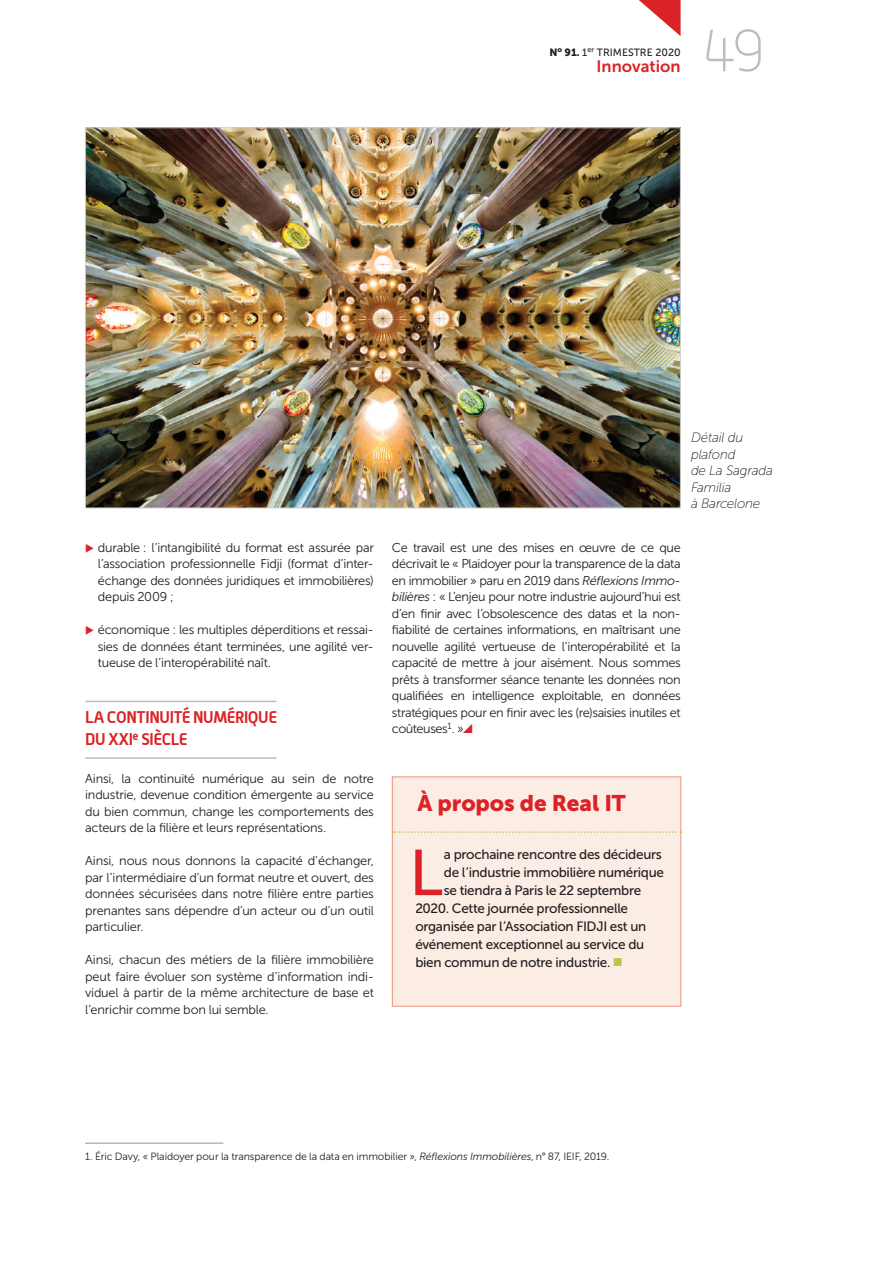
<style>
.page{position:relative;width:872px;height:1263px;background:#fff}
.page>*{position:absolute;margin:0;border:0;box-sizing:border-box;transform-origin:0 0}
.t1{font:64.5px "Museo Sans 500";color:#db2226}
.t2{font:100 60px "Alwyn";color:#bcbdc0}
.t3{font:22.5px "Museo Sans 900";letter-spacing:-.005em;color:#db2226}
.t4{font:700 16.5px/22.5px "Alwyn";letter-spacing:-.025em;color:#da2326}
.t5{font:16.5px "Museo Sans 700";color:#da2326}
.t6{font:13.5px "Museo Sans 500";letter-spacing:-.02em;color:#231f20}
.t7{font:italic 13.5px/16.5px "Museo Sans 100";letter-spacing:-.015em;color:#231f20}
.t8{font:12.75px/16.5px "Museo Sans 300";letter-spacing:-.02em;color:#231f20;text-align:justify}
.t9{font:10.5px "Museo Sans 300";letter-spacing:-.01em;color:#231f20}
.t10{font:10.5px "Museo Sans 500";color:#231f20}
.s1{font-family:"Museo Sans 900"}
.s2{color:#da2326}
.s3{font-style:italic}
.s4{color:#b7c54b}
</style>
<div class="page">
<svg style="left:639px;top:0;width:41px;height:36px"></svg>
<hr style="left:85px;top:701px;width:191px;height:1px;background:#bcbdc0">
<hr style="left:85px;top:757px;width:191px;height:2px;background:#bcbdc0">
<hr style="left:85px;top:1143px;width:138px;height:1px;background:#939598">
<img style="left:87px;top:130px;width:591px;height:376px">
<div style="left:392px;top:776px;width:289px;height:230px;background:#fbece4;border:1px solid #eb9479"></div>
<svg style="left:393px;top:831px;width:288px;height:2px"></svg>
<p class="t10" style="left:549px;top:46px;width:133px"><span class="s1">N</span><sup>o</sup> <span class="s1">91.</span> 1<sup>er</sup> TRIMESTRE 2020</p>
<p class="t5" style="left:596px;top:57px;width:86px">Innovation</p>
<h2 class="t2" style="left:702px;top:17px;width:65px">49</h2>
<p class="t8" style="left:98px;top:539px;width:277px;text-indent:-13px"><span class="s2">◆</span> durable : l’intangibilité du format est assurée par l’association professionnelle Fidji (format d’inter&shy;échange des données juridiques et immobilières) depuis 2009 ;</p>
<p class="t8" style="left:98px;top:622px;width:277px;text-indent:-13px"><span class="s2">◆</span> économique : les multiples déperditions et ressai&shy;sies de données étant terminées, une agilité ver&shy;tueuse de l’interopérabilité naît.</p>
<p class="t4" style="left:85px;top:705px;width:193px">LA CONTINUITÉ NUMÉRIQUE<br>DU XXI<sup>e</sup> SIÈCLE</p>
<p class="t8" style="left:85px;top:770px;width:290px">Ainsi, la continuité numérique au sein de notre industrie, devenue condition émergente au service du bien commun, change les comportements des acteurs de la filière et leurs représentations.</p>
<p class="t8" style="left:85px;top:853px;width:290px">Ainsi, nous nous donnons la capacité d’échanger, par l’intermédiaire d’un format neutre et ouvert, des données sécurisées dans notre filière entre parties prenantes sans dépendre d’un acteur ou d’un outil particulier.</p>
<p class="t8" style="left:85px;top:952px;width:290px">Ainsi, chacun des métiers de la filière immobilière peut faire évoluer son système d’information indi&shy;viduel à partir de la même architecture de base et l’enrichir comme bon lui semble.</p>
<p class="t7" style="left:691px;top:429px;width:84px">Détail du plafond<br>de La Sagrada<br>Familia<br>à Barcelone</p>
<p class="t8" style="left:392px;top:539px;width:290px">Ce travail est une des mises en œuvre de ce que décrivait le « Plaidoyer pour la transparence de la data en immobilier » paru en 2019 dans <span class="s3">Réflexions Immo&shy;bilières</span> : « L’enjeu pour notre industrie aujourd’hui est d’en finir avec l’obsolescence des datas et la non&shy;fiabilité de certaines informations, en maîtrisant une nouvelle agilité vertueuse de l’interopérabilité et la capacité de mettre à jour aisément. Nous sommes prêts à transformer séance tenante les données non qualifiées en intelligence exploitable, en données stratégiques pour en finir avec les (re)saisies inutiles et coûteuses<sup>1</sup>. »</p>
<h3 class="t3" style="left:417px;top:790px;width:210px">À propos de Real IT</h3>
<h1 class="t1" style="left:409px;top:838px;width:36px">L</h1>
<p class="t6" style="left:444px;top:847px;width:220px">a prochaine rencontre des décideurs</p>
<p class="t6" style="left:444px;top:865px;width:222px">de l’industrie immobilière numérique</p>
<p class="t6" style="left:444px;top:883px;width:199px">se tiendra à Paris le 22 septembre</p>
<p class="t6" style="left:415px;top:901px;width:214px">2020. Cette journée professionnelle</p>
<p class="t6" style="left:415px;top:919px;width:232px">organisée par l’Association FIDJI est un</p>
<p class="t6" style="left:415px;top:937px;width:230px">événement exceptionnel au service du</p>
<p class="t6" style="left:415px;top:955px;width:209px">bien commun de notre industrie. <span class="s4">■</span></p>
<p class="t9" style="left:85px;top:1150px;width:526px">1. Éric Davy, « Plaidoyer pour la transparence de la data en immobilier », <span class="s3">Réflexions Immobilières</span>, n° 87, IEIF, 2019.</p>
</div>
